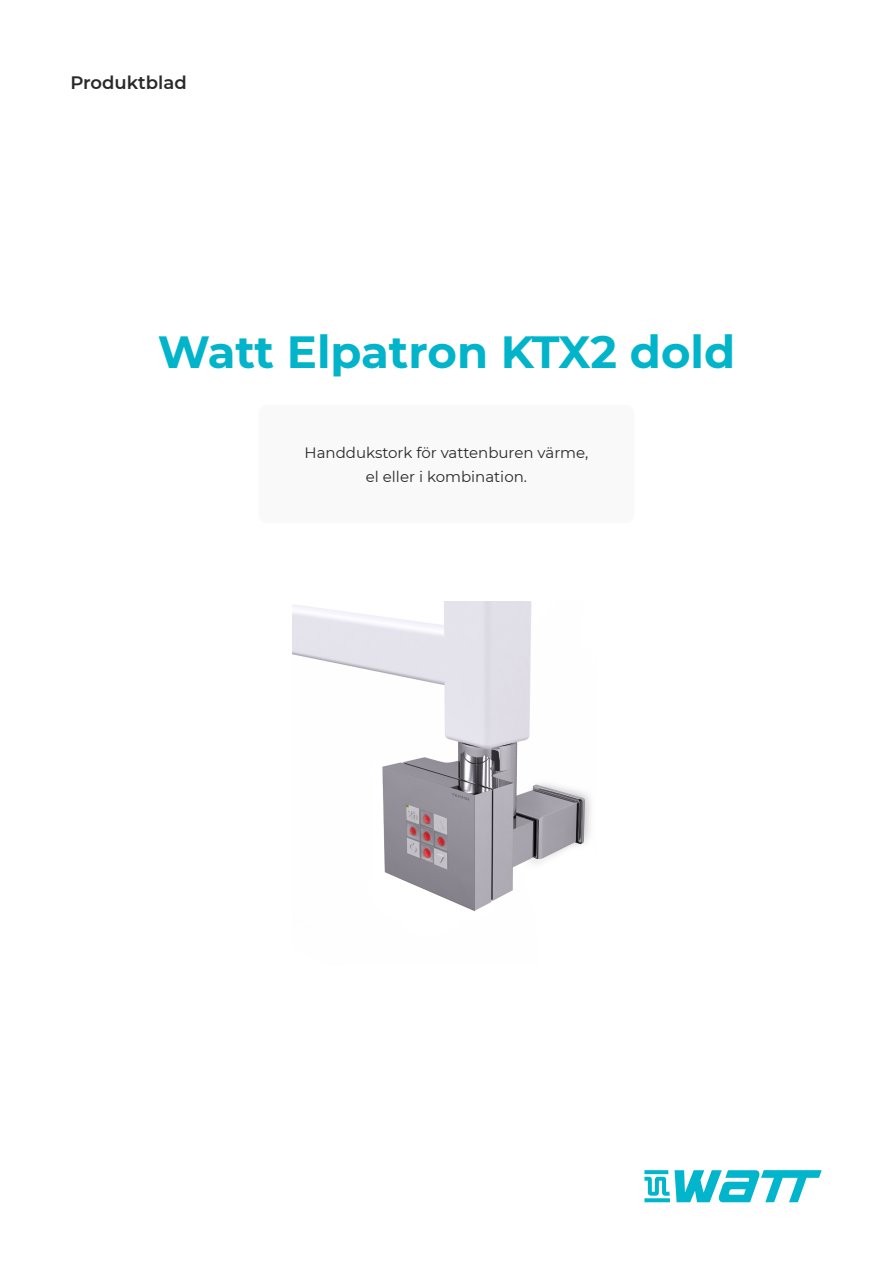
<style>
.page{position:relative;width:893px;height:1263px;background:#fff}
.page>*{position:absolute;margin:0;border:0;box-sizing:border-box;transform-origin:0 0}
.t1{font:700 45px "Montserrat";color:#01b4ca}
.t2{font:600 18px "Montserrat";color:#292929}
.t3{font:15px/24px "Montserrat";color:#292929;text-align:center}
</style>
<div class="page">
<div style="left:259px;top:405px;width:375px;height:118px;background:#f9f9f9;border-radius:9px"></div>
<svg style="left:644px;top:1170px;width:178px;height:32px"></svg>
<img style="left:292px;top:601px;width:299px;height:310px">
<p class="t2" style="left:70px;top:69px;width:118px">Produktblad</p>
<h1 class="t1" style="left:158px;top:319px;width:579px">Watt Elpatron KTX2 dold</h1>
<p class="t3" style="left:305px;top:440px;width:285px">Handdukstork för vattenburen värme, el eller i kombination.</p>
</div>
